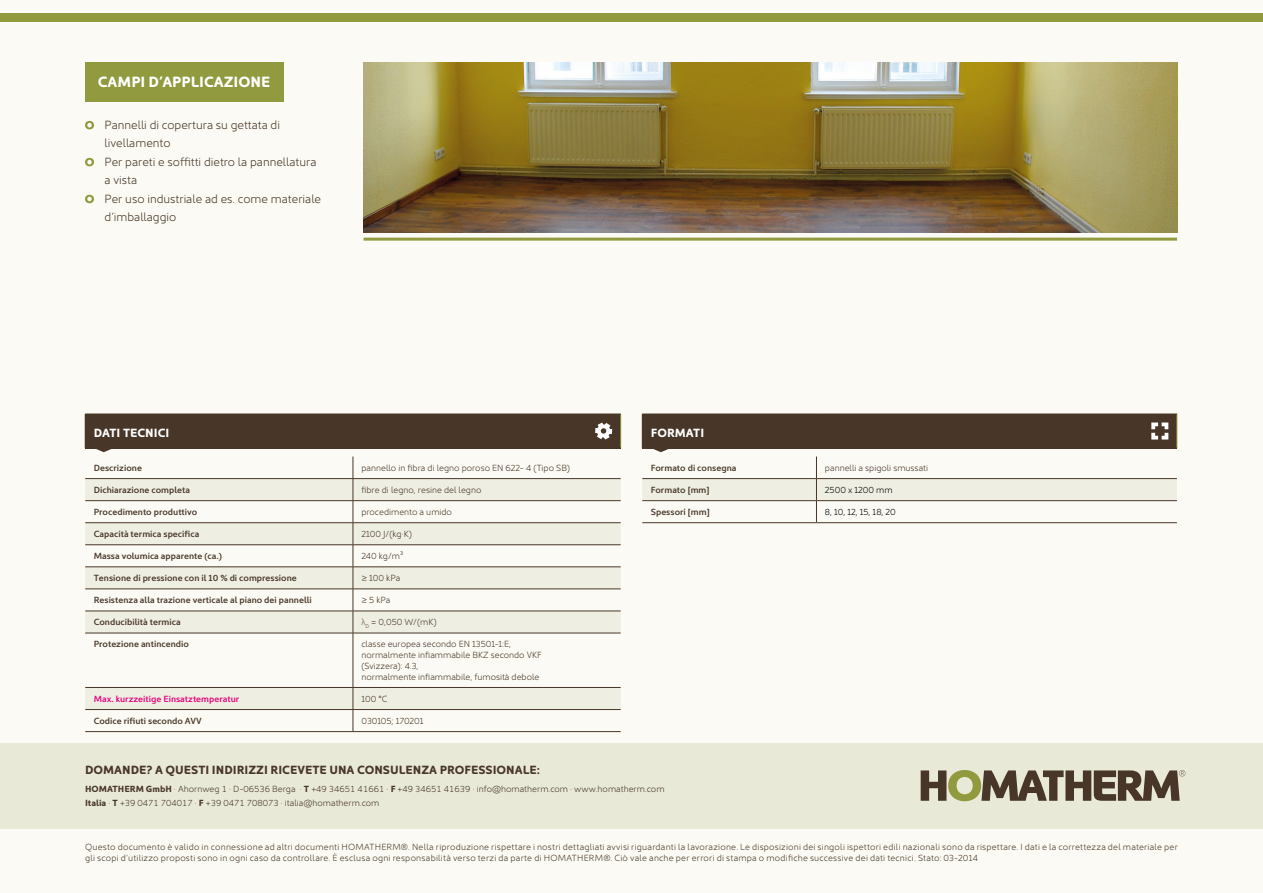
<style>
.page{position:relative;width:1263px;height:893px;background:#fbfaf4}
.page>*{position:absolute;margin:0;border:0;box-sizing:border-box;transform-origin:0 0}
.t1{font:700 15px "Kyrial Sans Pro";color:#fff}
.t2{font:300 12px/17.4px "Kyrial Sans Pro";color:#483728}
.t3{font:700 12px "Kyrial Sans Pro";color:#483728}
.t4{font:700 12px "Kyrial Sans Pro";color:#fff}
.t5{font:300 9px/10.8px "Kyrial Sans Pro";letter-spacing:.01em;color:#483728}
.t6{font:600 9px "Kyrial Sans Pro";color:#483728}
.t7{font:600 9px "Kyrial Sans Pro";color:#e6007d}
.t8{font:300 9px "Kyrial Sans Pro";color:#000}
.s1{font-family:"Myriad Pro"}
.s2{font-weight:700}
</style>
<div class="page">
<div style="left:0;top:13px;width:1263px;height:8px;background:#919a3e"></div>
<div style="left:0;top:743px;width:1263px;height:85px;background:#e9e9d8"></div>
<svg style="left:921px;top:770px;width:264px;height:31px"></svg>
<div style="left:85px;top:63px;width:198px;height:39px;background:#919a3e"></div>
<img style="left:364px;top:63px;width:813px;height:170px">
<hr style="left:364px;top:238px;width:813px;height:3px;background:#919a3e">
<svg style="left:85px;top:121px;width:9px;height:8px"></svg>
<svg style="left:85px;top:158px;width:9px;height:8px"></svg>
<svg style="left:85px;top:195px;width:9px;height:8px"></svg>
<div style="left:85px;top:414px;width:536px;height:34px;background:#483728"></div>
<svg style="left:85px;top:479px;width:536px;height:230px"></svg>
<hr style="left:620px;top:414px;width:1px;height:34px;background:#919a3e">
<hr style="left:353px;top:414px;width:268px;height:1px;background:#483728">
<hr style="left:85px;top:448px;width:268px;height:1px;background:#483728">
<hr style="left:353px;top:448px;width:268px;height:1px;background:#483728">
<hr style="left:85px;top:478px;width:268px;height:1px;background:#483728">
<hr style="left:85px;top:500px;width:268px;height:1px;background:#483728">
<hr style="left:85px;top:522px;width:268px;height:1px;background:#483728">
<hr style="left:85px;top:544px;width:268px;height:1px;background:#483728">
<hr style="left:85px;top:567px;width:268px;height:1px;background:#483728">
<hr style="left:85px;top:589px;width:268px;height:1px;background:#483728">
<hr style="left:85px;top:611px;width:268px;height:1px;background:#483728">
<hr style="left:85px;top:633px;width:268px;height:1px;background:#483728">
<hr style="left:85px;top:687px;width:268px;height:1px;background:#483728">
<svg style="left:353px;top:456px;width:1px;height:177px"></svg>
<hr style="left:353px;top:633px;width:1px;height:54px;background:#483728">
<hr style="left:353px;top:478px;width:268px;height:1px;background:#483728">
<hr style="left:353px;top:500px;width:268px;height:1px;background:#483728">
<hr style="left:353px;top:522px;width:268px;height:1px;background:#483728">
<hr style="left:353px;top:544px;width:268px;height:1px;background:#483728">
<hr style="left:353px;top:567px;width:268px;height:1px;background:#483728">
<hr style="left:353px;top:589px;width:268px;height:1px;background:#483728">
<hr style="left:353px;top:611px;width:268px;height:1px;background:#483728">
<hr style="left:353px;top:633px;width:268px;height:1px;background:#483728">
<hr style="left:353px;top:687px;width:268px;height:1px;background:#483728">
<hr style="left:85px;top:709px;width:268px;height:1px;background:#483728">
<hr style="left:85px;top:731px;width:268px;height:1px;background:#483728">
<svg style="left:353px;top:688px;width:1px;height:43px"></svg>
<hr style="left:353px;top:709px;width:268px;height:1px;background:#483728">
<hr style="left:353px;top:731px;width:268px;height:1px;background:#483728">
<svg style="left:595px;top:422px;width:17px;height:17px"></svg>
<svg style="left:96px;top:449px;width:15px;height:3px"></svg>
<div style="left:642px;top:414px;width:535px;height:34px;background:#483728"></div>
<hr style="left:1176px;top:414px;width:1px;height:34px;background:#919a3e">
<hr style="left:816px;top:414px;width:361px;height:1px;background:#483728">
<hr style="left:642px;top:522px;width:174px;height:1px;background:#483728">
<hr style="left:816px;top:522px;width:361px;height:1px;background:#483728">
<svg style="left:1151px;top:422px;width:17px;height:17px"></svg>
<svg style="left:642px;top:448px;width:535px;height:74px"></svg>
<h1 class="t1" style="left:98px;top:71px;width:174px">CAMPI D’APPLICAZIONE</h1>
<h2 class="t2" style="left:105px;top:115px;width:177px">Pannelli di copertura su gettata di livellamento</h2>
<h2 class="t2" style="left:105px;top:152px;width:213px">Per pareti e soffitti dietro la pannellatura a vista</h2>
<h2 class="t2" style="left:105px;top:189px;width:218px">Per uso industriale ad es. come materiale d’imballaggio</h2>
<h2 class="t4" style="left:94px;top:424px;width:77px">DATI TECNICI</h2>
<p class="t6" style="left:94px;top:461px;width:50px">Descrizione</p>
<p class="t5" style="left:361px;top:462px;width:210px">pannello in fibra di legno poroso EN 622- 4 (Tipo SB)</p>
<p class="t6" style="left:94px;top:483px;width:98px">Dichiarazione completa</p>
<p class="t5" style="left:361px;top:484px;width:122px">fibre di legno, resine del legno</p>
<p class="t6" style="left:94px;top:505px;width:105px">Procedimento produttivo</p>
<p class="t5" style="left:361px;top:506px;width:92px">procedimento a umido</p>
<p class="t6" style="left:94px;top:527px;width:107px">Capacità termica specifica</p>
<p class="t5" style="left:361px;top:528px;width:52px">2100 J/(kg∙K)</p>
<p class="t6" style="left:94px;top:550px;width:130px">Massa volumica apparente (ca.)</p>
<p class="t5" style="left:361px;top:550px;width:43px">240 kg/m³</p>
<p class="t6" style="left:94px;top:572px;width:205px">Tensione di pressione con il 10 % di compressione</p>
<p class="t5" style="left:361px;top:572px;width:40px">≥ 100 kPa</p>
<p class="t6" style="left:94px;top:594px;width:220px">Resistenza alla trazione verticale al piano dei pannelli</p>
<p class="t5" style="left:361px;top:594px;width:31px">≥ 5 kPa</p>
<p class="t6" style="left:94px;top:616px;width:88px">Conducibilità termica</p>
<p class="t5" style="left:361px;top:616px;width:77px"><span class="s1">λ</span><sub>D</sub> = 0,050 W/(mK)</p>
<p class="t6" style="left:94px;top:638px;width:97px">Protezione antincendio</p>
<p class="t5" style="left:361px;top:638px;width:182px">classe europea secondo EN 13501-1:E, normalmente infiammabile BKZ secondo VKF (Svizzera): 4.3,<br>normalmente infiammabile, fumosità debole</p>
<p class="t7" style="left:94px;top:692px;width:147px">Max. kurzzeitige Einsatztemperatur</p>
<p class="t5" style="left:361px;top:692px;width:27px">100 °C</p>
<p class="t6" style="left:94px;top:714px;width:110px">Codice rifiuti secondo AVV</p>
<p class="t5" style="left:361px;top:715px;width:64px">030105; 170201</p>
<h2 class="t4" style="left:651px;top:424px;width:55px">FORMATI</h2>
<p class="t6" style="left:651px;top:461px;width:87px">Formato di consegna</p>
<p class="t5" style="left:825px;top:462px;width:105px">pannelli a spigoli smussati</p>
<p class="t6" style="left:651px;top:483px;width:60px">Formato [mm]</p>
<p class="t8" style="left:825px;top:483px;width:69px">2500 x 1200 mm</p>
<p class="t6" style="left:651px;top:505px;width:60px">Spessori [mm]</p>
<p class="t8" style="left:825px;top:505px;width:72px">8, 10, 12, 15, 18, 20</p>
<h2 class="t3" style="left:85px;top:761px;width:456px">DOMANDE? A QUESTI INDIRIZZI RICEVETE UNA CONSULENZA PROFESSIONALE:</h2>
<p class="t5" style="left:85px;top:781px;width:581px;line-height:13.8px"><span class="s2">HOMATHERM GmbH</span> · Ahornweg 1 · D-06536 Berga · <span class="s2">T</span> +49 34651 4 1 661 · <span class="s2">F</span> +49 34651 41 639 · info@homatherm.com · www.homatherm.com<br><span class="s2">Italia</span> · <span class="s2">T</span> +39 0471 704017 · <span class="s2">F</span> +39 0471 708073 · italia@homatherm.com</p>
<p class="t5" style="left:85px;top:841px;width:1094px">Questo documento è valido in connessione ad altri documenti HOMATHERM®. Nella riproduzione rispettare i nostri dettagliati avvisi riguardanti la lavorazione. Le disposizioni dei singoli ispettori edili nazionali sono da rispettare. I dati e la correttezza del materiale per gli scopi d’utilizzo proposti sono in ogni caso da controllare. È esclusa ogni responsabilità verso terzi da parte di HOMATHERM®. Ciò vale anche per errori di stampa o modifiche successive dei dati tecnici. Stato: 03-2014</p>
</div>
